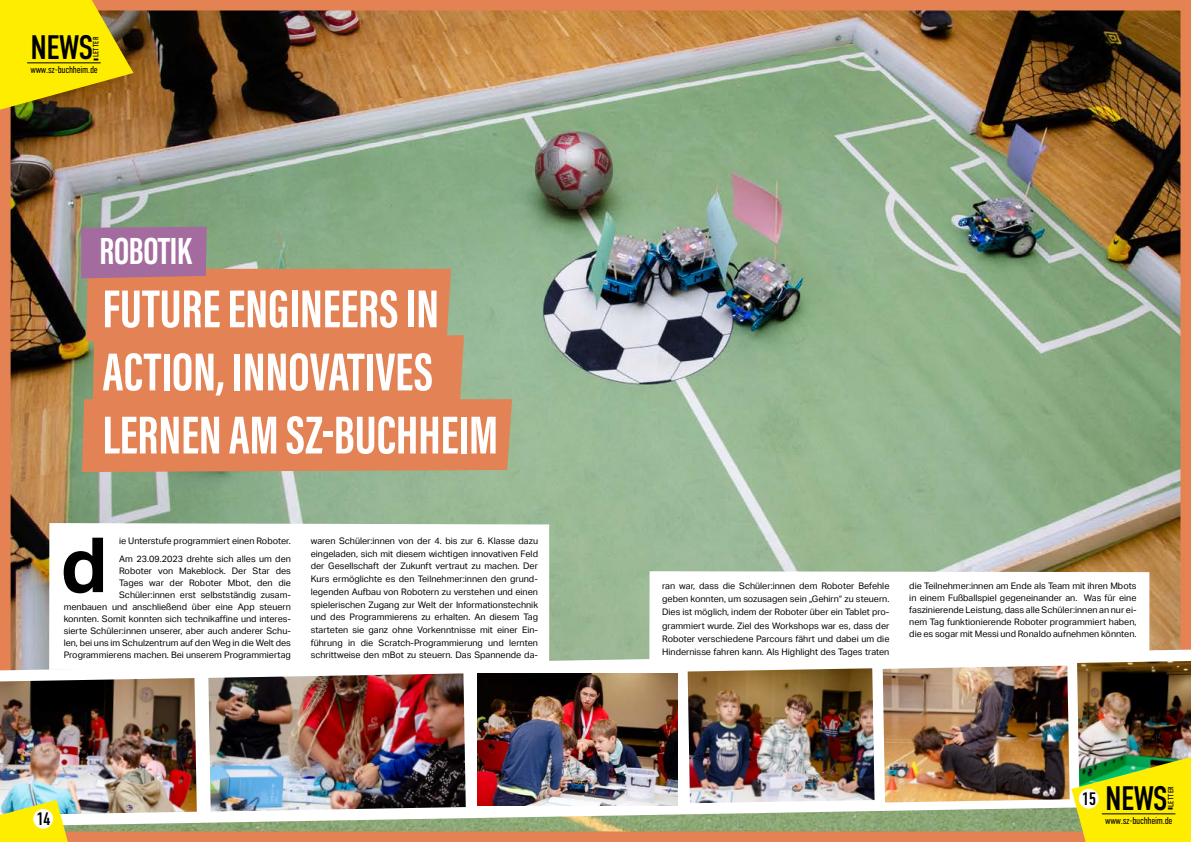
<style>
.page{position:relative;width:1191px;height:842px;background:#fff}
.page>*{position:absolute;margin:0;border:0;box-sizing:border-box;transform-origin:0 0}
.t1{font:700 76.2px "Aktiv Grotesk";color:#000}
.t2{font:700 55px/63.1px "Acumin Pro Extra Cond";color:#fff}
.t3{font:700 39px "Acumin Pro Extra Cond";letter-spacing:-.01em;color:#fff}
.t4{font:34px "DIN Condensed";letter-spacing:-.015em;color:#000}
.t5{font:18px "DIN Condensed";color:#000}
.t6{font:300 10px "DIN Condensed";letter-spacing:-.025em;color:#000}
.t7{font:9px/12.1px "Aktiv Grotesk";color:#000;text-align:justify}
.t8{font:7.7px "DIN Condensed";letter-spacing:.05em;color:#000}
</style>
<div class="page">
<img style="left:0;top:0;width:1191px;height:842px">
<svg style="left:49px;top:523px;width:500px;height:127px"></svg>
<svg style="left:0;top:650px;width:1191px;height:176px"></svg>
<img style="left:0;top:678px;width:197px;height:137px">
<img style="left:208px;top:673px;width:258px;height:138px">
<img style="left:882px;top:666px;width:187px;height:136px">
<img style="left:1077px;top:661px;width:114px;height:94px">
<img style="left:687px;top:668px;width:187px;height:135px">
<img style="left:477px;top:673px;width:200px;height:133px">
<svg style="left:649px;top:571px;width:500px;height:92px"></svg>
<svg style="left:81px;top:227px;width:431px;height:245px;background:#cd8a64"></svg>
<svg style="left:1071px;top:755px;width:120px;height:87px;background:#d5d923"></svg>
<svg style="left:0;top:0;width:133px;height:110px;background:#dcc40b"></svg>
<svg style="left:0;top:800px;width:85px;height:42px"></svg>
<hr style="left:27px;top:62px;width:74px;height:1px;background:#000">
<hr style="left:1101px;top:813px;width:74px;height:1px;background:#000">
<h3 class="t4" style="left:30px;top:29px;width:70px">NEWS<sub>-</sub></h3>
<p class="t8" style="left:92px;top:57px;width:22px;rotate:-90deg">LETTER</p>
<p class="t6" style="left:30px;top:64px;width:69px">www.sz-buchheim.de</p>
<h3 class="t3" style="left:100px;top:227px;width:94px">ROBOTIK</h3>
<h2 class="t2" style="left:102px;top:277px;width:397px">FUTURE ENGINEERS IN<br>ACTION, INNOVATIVES<br>LERNEN AM SZ-BUCHHEIM</h2>
<h1 class="t1" style="left:60px;top:521px;width:49px">d</h1>
<p class="t7" style="left:119px;top:532px;width:173px;line-height:17.7px">ie Unterstufe programmiert einen Roboter.<br>Am 23.09.2023 drehte sich alles um den</p>
<p class="t7" style="left:64px;top:565px;width:229px;text-align:right">Roboter von Makeblock. Der Star des<br>Tages war der Roboter Mbot, den die Schüler:innen erst selbstständig zusam-<br>menbauen und anschließend über eine App steuern konnten. Somit konnten sich technikaffine und interes&shy;sierte Schüler:innen unserer, aber auch anderer Schu&shy;len, bei uns im Schulzentrum auf den Weg in die Welt des Programmierens machen. Bei unserem Programmiertag</p>
<p class="t7" style="left:311px;top:535px;width:229px;line-height:12.7px">waren Schüler:innen von der 4. bis zur 6. Klasse dazu eingeladen, sich mit diesem wichtigen innovativen Feld der Gesellschaft der Zukunft vertraut zu machen. Der Kurs ermöglichte es den Teilnehmer:innen den grund&shy;legenden Aufbau von Robotern zu verstehen und einen spielerischen Zugang zur Welt der Informationstechnik und des Programmierens zu erhalten. An diesem Tag starteten sie ganz ohne Vorkenntnisse mit einer Ein&shy;führung in die Scratch-Programmierung und lernten schrittweise den mBot zu steuern. Das Spannende da-</p>
<h3 class="t5" style="left:36px;top:809px;width:16px">14</h3>
<p class="t7" style="left:662px;top:579px;width:229px;line-height:13.2px">ran war, dass die Schüler:innen dem Roboter Befehle geben konnten, um sozusagen sein „Gehirn“ zu steuern.<br>Dies ist möglich, indem der Roboter über ein Tablet pro&shy;grammiert wurde. Ziel des Workshops war es, dass der Roboter verschiedene Parcours fährt und dabei um die Hindernisse fahren kann. Als Highlight des Tages traten</p>
<p class="t7" style="left:909px;top:580px;width:229px">die Teilnehmer:innen am Ende als Team mit ihren Mbots in einem Fußballspiel gegeneinander an. Was für eine faszinierende Leistung, dass alle Schüler:innen an nur ei&shy;nem Tag funktionierende Roboter programmiert haben, die es sogar mit Messi und Ronaldo aufnehmen könnten.</p>
<h3 class="t5" style="left:1082px;top:789px;width:16px">15</h3>
<h3 class="t4" style="left:1105px;top:780px;width:70px">NEWS<sub>-</sub></h3>
<p class="t8" style="left:1166px;top:807px;width:22px;rotate:-90deg">LETTER</p>
<p class="t6" style="left:1105px;top:814px;width:69px">www.sz-buchheim.de</p>
</div>
